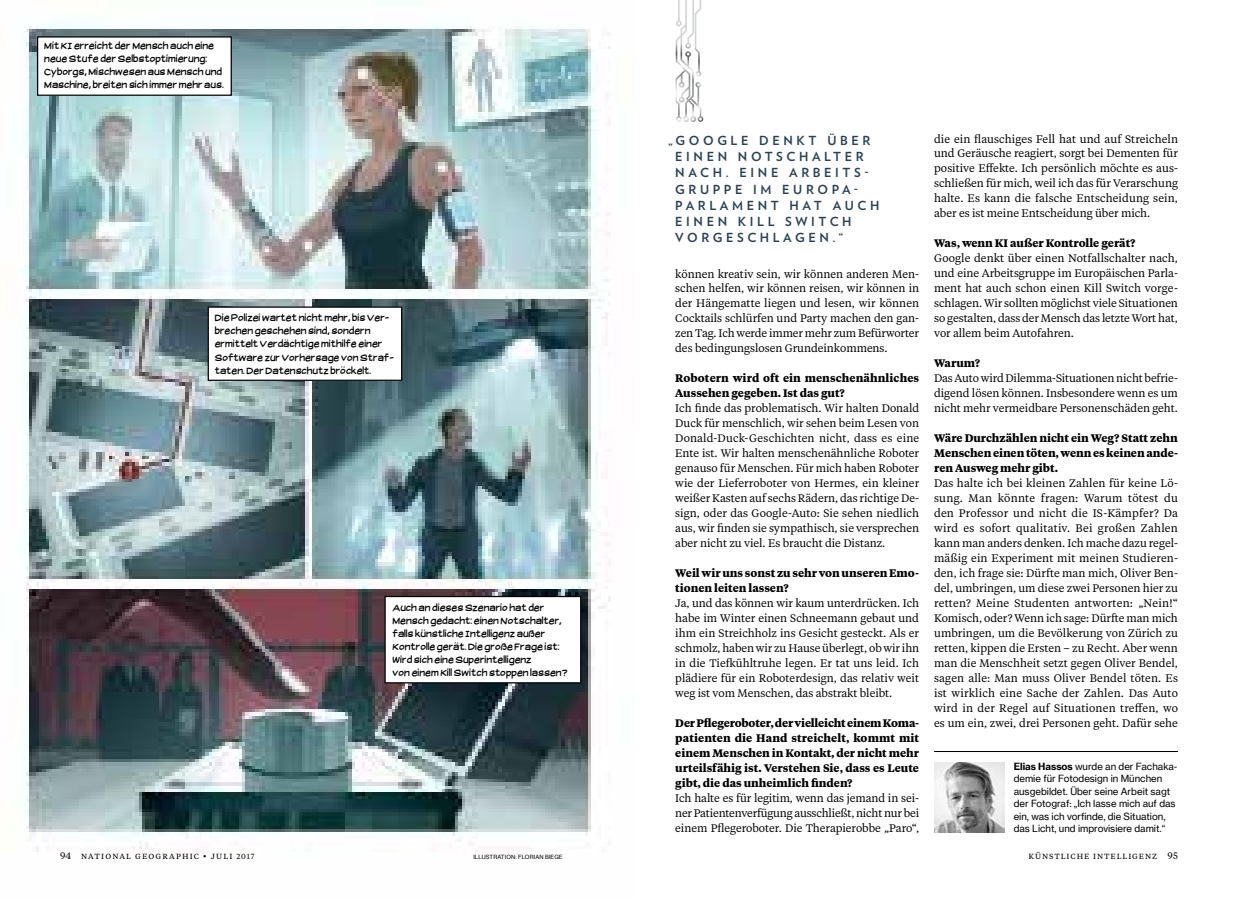
<style>
.page{position:relative;width:1238px;height:900px;background:#fff}
.page>*{position:absolute;margin:0;border:0;box-sizing:border-box;transform-origin:0 0}
.t1{font:700 12.5px/16.2px "Verlag";letter-spacing:.29em;color:#2a4253}
.t2{font:11px/15px "Grosvenor";letter-spacing:-.005em;color:#000;text-align:justify}
.t3{font:700 11px/15px "Grosvenor";letter-spacing:-.005em;color:#000}
.t4{font:10.25px/13.1px "Suplexmentary Comic NC";color:#000}
.t5{font:9.75px/12.5px "N Haas Grotesk TX Pro 55 Rg";color:#000}
.t6{font:8.75px "Grosvenor";letter-spacing:.125em;color:#000}
.t7{font:8.75px "Grosvenor";letter-spacing:.1em;color:#000}
.t8{font:5.62px "N Haas Grotesk TX Pro 55 Rg";letter-spacing:.02em;color:#000}
.s1{font-family:"N Haas Grotesk TX Pro 75 Bd"}
.s2{font-size:9.38px}
.s3{font-size:7.38px}
</style>
<div class="page">
<img style="left:22px;top:22px;width:589px;height:830px">
<svg style="left:675px;top:0;width:28px;height:122px"></svg>
<img style="left:934px;top:762px;width:70px;height:70px">
<hr style="left:934px;top:751px;width:244px;height:1px;background:#000">
<div style="left:38px;top:37px;width:193px;height:58px;background:#fff"></div>
<div style="left:37px;top:36px;width:195px;height:60px;border:1px solid #000"></div>
<div style="left:208px;top:307px;width:194px;height:73px;background:#fff"></div>
<div style="left:208px;top:306px;width:194px;height:75px;border:1px solid #000"></div>
<div style="left:385px;top:597px;width:195px;height:86px;background:#fff"></div>
<div style="left:384px;top:596px;width:197px;height:87px;border:1px solid #000"></div>
<p class="t4" style="left:44px;top:39px;width:181px">Mit KI erreicht der Mensch auch eine neue Stufe der Selbstoptimierung:<br>Cyborgs, Mischwesen aus Mensch und Maschine, breiten sich immer mehr aus.</p>
<p class="t4" style="left:215px;top:311px;width:181px">Die Polizei wartet nicht mehr, bis Ver&shy;brechen geschehen sind, sondern ermittelt Verdächtige mithilfe einer Software zur Vorhersage von Straf&shy;taten. Der Datenschutz bröckelt.</p>
<p class="t4" style="left:392px;top:601px;width:176px">Auch an dieses Szenario hat der Mensch gedacht: einen Notschalter, falls künstliche Intelligenz außer Kontrolle gerät. Die große Frage ist:<br>Wird sich eine Superintelligenz<br>von einem Kill Switch stoppen lassen?</p>
<p class="t1" style="left:675px;top:132px;width:206px;text-indent:-7px">„GOOGLE DENKT ÜBER<br>EINEN NOTSCHALTER<br>NACH. EINE ARBEITS-<br>GRUPPE IM EUROPA-<br>PARLAMENT HAT AUCH<br>EINEN KILL SWITCH<br>VORGESCHLAGEN.“</p>
<p class="t2" style="left:934px;top:131px;width:245px">die ein flauschiges Fell hat und auf Streicheln und Geräusche reagiert, sorgt bei Dementen für positive Effekte. Ich persönlich möchte es aus&shy;schließen für mich, weil ich das für Verarschung halte. Es kann die falsche Entscheidung sein, aber es ist meine Entscheidung über mich.</p>
<p class="t3" style="left:934px;top:236px;width:203px">Was, wenn KI außer Kontrolle gerät?</p>
<p class="t2" style="left:934px;top:251px;width:245px">Google denkt über einen Notfallschalter nach, und eine Arbeitsgruppe im Europäischen Parla&shy;ment hat auch schon einen Kill Switch vorge&shy;schlagen. Wir sollten möglichst viele Situationen so gestalten, dass der Mensch das letzte Wort hat, vor allem beim Autofahren.</p>
<p class="t3" style="left:934px;top:356px;width:47px">Warum?</p>
<p class="t2" style="left:934px;top:371px;width:245px">Das Auto wird Dilemma-Situationen nicht befrie&shy;digend lösen können. Insbesondere wenn es um nicht mehr vermeidbare Personenschäden geht.</p>
<p class="t3" style="left:934px;top:431px;width:245px;text-align:justify">Wäre Durchzählen nicht ein Weg? Statt zehn Menschen einen töten, wenn es keinen ande&shy;ren Ausweg mehr gibt.</p>
<p class="t2" style="left:934px;top:476px;width:245px">Das halte ich bei kleinen Zahlen für keine Lö&shy;sung. Man könnte fragen: Warum tötest du den Professor und nicht die IS-Kämpfer? Da wird es sofort qualitativ. Bei großen Zahlen kann man anders denken. Ich mache dazu regel&shy;mäßig ein Experiment mit meinen Studieren&shy;den, ich frage sie: Dürfte man mich, Oliver Ben&shy;del, umbringen, um diese zwei Personen hier zu retten? Meine Studenten antworten: „Nein!“ Komisch, oder? Wenn ich sage: Dürfte man mich umbringen, um die Bevölkerung von Zürich zu retten, kippen die Ersten – zu Recht. Aber wenn man die Menschheit setzt gegen Oliver Bendel, sagen alle: Man muss Oliver Bendel töten. Es ist wirklich eine Sache der Zahlen. Das Auto wird in der Regel auf Situationen treffen, wo es um ein, zwei, drei Personen geht. Dafür sehe</p>
<p class="t5" style="left:1013px;top:760px;width:165px"><span class="s1">Elias Hassos</span> wurde an der Fachaka&shy;demie für Fotodesign in München ausgebildet. Über seine Arbeit sagt der Fotograf: „Ich lasse mich auf das ein, was ich vorfinde, die Situation, das Licht, und improvisiere damit.“</p>
<p class="t2" style="left:675px;top:266px;width:245px">können kreativ sein, wir können anderen Men&shy;schen helfen, wir können reisen, wir können in der Hängematte liegen und lesen, wir können Cocktails schlürfen und Party machen den gan&shy;zen Tag. Ich werde immer mehr zum Befürworter des bedingungslosen Grundeinkommens.</p>
<p class="t3" style="left:675px;top:371px;width:245px">Robotern wird oft ein menschenähnliches<br>Aussehen gegeben. Ist das gut?</p>
<p class="t2" style="left:675px;top:401px;width:245px">Ich finde das problematisch. Wir halten Donald Duck für menschlich, wir sehen beim Lesen von Donald-Duck- Geschichten nicht, dass es eine Ente ist. Wir halten menschenähnliche Roboter genauso für Menschen. Für mich haben Roboter wie der Lieferroboter von Hermes, ein kleiner weißer Kasten auf sechs Rädern, das richtige De&shy;sign, oder das Google-Auto: Sie sehen niedlich aus, wir finden sie sympathisch, sie versprechen aber nicht zu viel. Es braucht die Distanz.</p>
<p class="t3" style="left:675px;top:566px;width:245px">Weil wir uns sonst zu sehr von unseren Emo&shy;tionen leiten lassen?</p>
<p class="t2" style="left:675px;top:596px;width:245px">Ja, und das können wir kaum unterdrücken. Ich habe im Winter einen Schneemann gebaut und ihm ein Streichholz ins Gesicht gesteckt. Als er schmolz, haben wir zu Hause überlegt, ob wir ihn in die Tiefkühltruhe legen. Er tat uns leid. Ich plädiere für ein Roboterdesign, das relativ weit weg ist vom Menschen, das abstrakt bleibt.</p>
<p class="t3" style="left:675px;top:715px;width:245px;text-align:justify">Der Pflegeroboter, der vielleicht einem Koma&shy;patienten die Hand streichelt, kommt mit einem Menschen in Kontakt, der nicht mehr urteilsfähig ist. Verstehen Sie, dass es Leute gibt, die das unheimlich finden?</p>
<p class="t2" style="left:675px;top:791px;width:245px">Ich halte es für legitim, wenn das jemand in sei&shy;ner Patientenverfügung ausschließt, nicht nur bei einem Pflegeroboter. Die Therapierobbe „Paro“,</p>
<p class="t6" style="left:60px;top:850px;width:196px"><span class="s2">94</span> national geographic <span class="s2">•</span> Juli <span class="s3">2017</span></p>
<p class="t7" style="left:1028px;top:850px;width:151px">Künstliche Intelligenz <span class="s2">95</span></p>
<p class="t8" style="left:473px;top:853px;width:91px">ILLUSTRATION: FLORIAN BIEGE</p>
</div>
